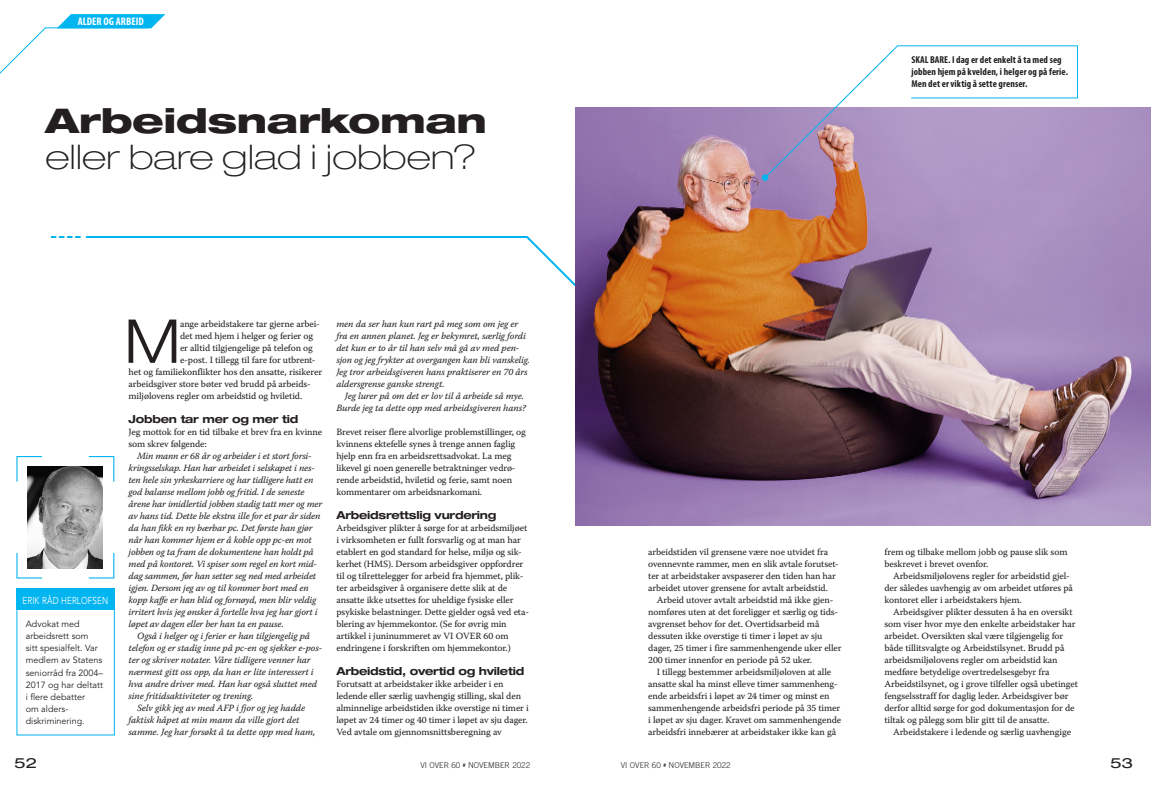
<style>
.page{position:relative;width:1151px;height:786px;background:#fff}
.page>*{position:absolute;margin:0;border:0;box-sizing:border-box;transform-origin:0 0}
._20-body-initial{font:300 60.5px "Helvetica Neue LT Std";color:#231f20;scale:1.14 1}
._00-head{font:100 expanded 34px/36px "Helvetica Neue LT Std";color:#231f20;scale:1.15 1}
.t1{font:expanded 14px "Helvetica Neue LT Std";color:#231f20;scale:1.25 1}
._20-body-mellomtitel{font:700 expanded 11px "Helvetica Neue LT Std";letter-spacing:-.02em;color:#231f20}
.t2{font:700 condensed 11px "Myriad Pro";color:#fff}
._50-image-caption{font:700 condensed 10px/12px "Myriad Pro";letter-spacing:.01em;color:#231f20}
.t3{font:10px "Avenir LT Std";letter-spacing:.02em;color:#fff;scale:.8 1}
._20-body{font:9.5px/12px "Warnock Pro It Capt";letter-spacing:-.02em;color:#231f20}
._20-body-2{font:9.5px/12px "Warnock Pro Capt";letter-spacing:-.015em;color:#231f20}
._20-body-lead{font:9.5px/12px "Warnock Pro Capt";letter-spacing:-.015em;color:#231f20}
._20-body-initial-2{font:9.5px "Warnock Pro Capt";letter-spacing:-.015em;color:#231f20}
._20-body_u_innrykk{font:9.5px/12px "Warnock Pro Capt";letter-spacing:-.015em;color:#231f20}
.t4{font:9px/12px "Avenir LT Std";color:#231f20}
.t5{font:300 8px "Trade Gothic LT Std";color:#231f20}
.s1{font-weight:800}
.s2{font-weight:700;font-size:5px}
</style>
<div class="page">
<svg style="left:86px;top:236px;width:489px;height:51px"></svg>
<svg style="left:51px;top:236px;width:30px;height:2px"></svg>
<img style="left:575px;top:107px;width:576px;height:418px">
<svg style="left:0;top:14px;width:165px;height:60px"></svg>
<div style="left:16px;top:588px;width:99px;height:21px;background:#00b5f0"></div>
<div style="left:16px;top:604px;width:99px;height:131px;border:1px solid #00b5f0"></div>
<svg style="left:16px;top:456px;width:26px;height:25px"></svg>
<svg style="left:16px;top:552px;width:26px;height:26px"></svg>
<svg style="left:89px;top:456px;width:25px;height:25px"></svg>
<svg style="left:89px;top:553px;width:25px;height:25px"></svg>
<img style="left:28px;top:466px;width:75px;height:102px">
<div style="left:762px;top:174px;width:6px;height:7px;border:1px solid #00b5f0;border-radius:50%"></div>
<svg style="left:764px;top:45px;width:314px;height:133px"></svg>
<p class="t2" style="left:78px;top:15px;width:68px">ALDER OG ARBEID</p>
<p class="_00-head" style="left:45px;top:102px;width:386px"><span class="s1">Arbeidsnarkoman </span>eller bare glad i jobben?</p>
<p class="t3" style="left:23px;top:594px;width:109px">ERIK RÅD HERLOFSEN</p>
<p class="t4" style="left:26px;top:618px;width:56px">Advokat med</p>
<p class="t4" style="left:26px;top:630px;width:79px">arbeidsrett som<br>sitt spesialfelt. Var medlem av Statens seniorråd fra 2004–<br>2017 og har deltatt i flere debatter</p>
<p class="t4" style="left:26px;top:702px;width:44px">om alders-</p>
<p class="t4" style="left:26px;top:714px;width:60px">diskriminering.</p>
<p class="_20-body-initial" style="left:124px;top:304px;width:52px">M</p>
<p class="_20-body-initial-2" style="left:180px;top:318px;width:141px">ange arbeidstakere tar gjerne arbei-</p>
<p class="_20-body-initial-2" style="left:180px;top:330px;width:135px">det med hjem i helger og ferier og</p>
<p class="_20-body-initial-2" style="left:180px;top:342px;width:134px">er alltid tilgjengelige på telefon og</p>
<p class="_20-body-initial-2" style="left:180px;top:354px;width:137px">e-post. I tillegg til fare for utbrent-</p>
<p class="_20-body-initial-2" style="left:129px;top:366px;width:195px">het og familiekonflikter hos den ansatte, risikerer</p>
<p class="_20-body-initial-2" style="left:129px;top:378px;width:184px">arbeidsgiver store bøter ved brudd på arbeids-</p>
<p class="_20-body-initial-2" style="left:129px;top:390px;width:175px">miljølovens regler om arbeidstid og hviletid.</p>
<p class="_20-body-mellomtitel" style="left:129px;top:412px;width:171px">Jobben tar mer og mer tid</p>
<p class="_20-body-lead" style="left:129px;top:425px;width:195px">Jeg mottok for en tid tilbake et brev fra en kvinne som skrev følgende:</p>
<p class="_20-body" style="left:129px;top:449px;width:195px;text-indent:9px">Min mann er 68 år og arbeider i et stort forsi&shy;kringsselskap. Han har arbeidet i selskapet i nes&shy;ten hele sin yrkeskarriere og har tidligere hatt en god balanse mellom jobb og fritid. I de seneste årene har imidlertid jobben stadig tatt mer og mer av hans tid. Dette ble ekstra ille for et par år siden da han fikk en ny bærbar pc. Det første han gjør når han kommer hjem er å koble opp pc-en mot jobben og ta fram de dokumentene han holdt på med på kontoret. Vi spiser som regel en kort mid&shy;dag sammen, før han setter seg ned med arbeidet igjen. Dersom jeg av og til kommer bort med en kopp kaffe er han blid og fornøyd, men blir veldig irritert hvis jeg ønsker å fortelle hva jeg har gjort i løpet av dagen eller ber han ta en pause.</p>
<p class="_20-body" style="left:129px;top:629px;width:195px;text-indent:9px">Også i helger og i ferier er han tilgjengelig på telefon og er stadig inne på pc-en og sjekker e-pos&shy;ter og skriver notater. Våre tidligere venner har nærmest gitt oss opp, da han er lite interessert i hva andre driver med. Han har også sluttet med sine fritidsaktiviteter og trening.</p>
<p class="_20-body" style="left:129px;top:701px;width:188px;text-indent:9px">Selv gikk jeg av med AFP i fjor og jeg hadde faktisk håpet at min mann da ville gjort det samme. Jeg har forsøkt å ta dette opp med ham,</p>
<p class="_20-body" style="left:336px;top:317px;width:195px">men da ser han kun rart på meg som om jeg er fra en annen planet. Jeg er bekymret, særlig fordi det kun er to år til han selv må gå av med pen&shy;sjon og jeg frykter at overgangen kan bli vanskelig.<br>Jeg tror arbeidsgiveren hans praktiserer en 70 års aldersgrense ganske strengt.</p>
<p class="_20-body" style="left:336px;top:389px;width:191px;text-align:right">Jeg lurer på om det er lov til å arbeide så mye.<br>Burde jeg ta dette opp med arbeidsgiveren hans?</p>
<p class="_20-body_u_innrykk" style="left:336px;top:425px;width:191px">Brevet reiser flere alvorlige problemstillinger, og kvinnens ektefelle synes å trenge annen faglig hjelp enn fra en arbeidsrettsadvokat. La meg likevel gi noen generelle betraktninger vedrø&shy;rende arbeidstid, hviletid og ferie, samt noen kommentarer om arbeidsnarkomani.</p>
<p class="_20-body-mellomtitel" style="left:336px;top:508px;width:162px">Arbeidsrettslig vurdering</p>
<p class="_20-body-lead" style="left:336px;top:521px;width:194px">Arbeidsgiver plikter å sørge for at arbeidsmiljøet i virksomheten er fullt forsvarlig og at man har etablert en god standard for helse, miljø og sik&shy;kerhet (HMS). Dersom arbeidsgiver oppfordrer til og tilrettelegger for arbeid fra hjemmet, plik&shy;ter arbeidsgiver å organisere dette slik at de ansatte ikke utsettes for uheldige fysiske eller psykiske belastninger. Dette gjelder også ved eta&shy;blering av hjemmekontor. (Se for øvrig min artikkel i juninummeret av VI OVER 60 om endringene i forskriften om hjemmekontor.)</p>
<p class="_20-body-mellomtitel" style="left:336px;top:664px;width:189px">Arbeidstid, overtid og hviletid</p>
<p class="_20-body-lead" style="left:336px;top:677px;width:194px">Forutsatt at arbeidstaker ikke arbeider i en ledende eller særlig uavhengig stilling, skal den alminnelige arbeidstiden ikke overstige ni timer i løpet av 24 timer og 40 timer i løpet av sju dager.<br>Ved avtale om gjennomsnittsberegning av</p>
<p class="_50-image-caption" style="left:911px;top:53px;width:158px">SKAL BARE. I dag er det enkelt å ta med seg jobben hjem på kvelden, i helger og på ferie.<br>Men det er viktig å sette grenser.</p>
<p class="_20-body-lead" style="left:648px;top:545px;width:192px">arbeidstiden vil grensene være noe utvidet fra ovennevnte rammer, men en slik avtale forutset&shy;ter at arbeidstaker avspaserer den tiden han har arbeidet utover grensene for avtalt arbeidstid.</p>
<p class="_20-body-2" style="left:648px;top:593px;width:195px;text-indent:9px">Arbeid utover avtalt arbeidstid må ikke gjen&shy;nomføres uten at det foreligger et særlig og tids&shy;avgrenset behov for det. Overtidsarbeid må dessuten ikke overstige ti timer i løpet av sju dager, 25 timer i fire sammenhengende uker eller 200 timer innenfor en periode på 52 uker.</p>
<p class="_20-body-2" style="left:648px;top:665px;width:194px;text-indent:9px">I tillegg bestemmer arbeidsmiljøloven at alle ansatte skal ha minst elleve timer sammenheng&shy;ende arbeidsfri i løpet av 24 timer og minst en sammenhengende arbeidsfri periode på 35 timer i løpet av sju dager. Kravet om sammenhengende arbeidsfri innebærer at arbeidstaker ikke kan gå</p>
<p class="_20-body-2" style="left:884px;top:545px;width:184px">frem og tilbake mellom jobb og pause slik som beskrevet i brevet ovenfor.</p>
<p class="_20-body-2" style="left:884px;top:569px;width:190px;text-indent:9px">Arbeidsmiljølovens regler for arbeidstid gjel&shy;der således uavhengig av om arbeidet utføres på kontoret eller i arbeidstakers hjem.</p>
<p class="_20-body-2" style="left:884px;top:605px;width:195px;text-indent:9px">Arbeidsgiver plikter dessuten å ha en oversikt som viser hvor mye den enkelte arbeidstaker har arbeidet. Oversikten skal være tilgjengelig for både tillitsvalgte og Arbeidstilsynet. Brudd på arbeidsmiljølovens regler om arbeidstid kan medføre betydelige overtredelsesgebyr fra Arbeidstilsynet, og i grove tilfeller også ubetinget fengselsstraff for daglig leder. Arbeidsgiver bør derfor alltid sørge for god dokumentasjon for de tiltak og pålegg som blir gitt til de ansatte.</p>
<p class="_20-body-2" style="left:893px;top:725px;width:180px">Arbeidstakere i ledende og særlig uavhengige</p>
<h3 class="t1" style="left:14px;top:753px;width:20px">52</h3>
<p class="t5" style="left:420px;top:759px;width:111px">VI OVER 60 <span class="s2">#</span> NOVEMBER 2022</p>
<p class="t5" style="left:621px;top:759px;width:111px">VI OVER 60 <span class="s2">#</span> NOVEMBER 2022</p>
<h3 class="t1" style="left:1110px;top:753px;width:20px">53</h3>
</div>
